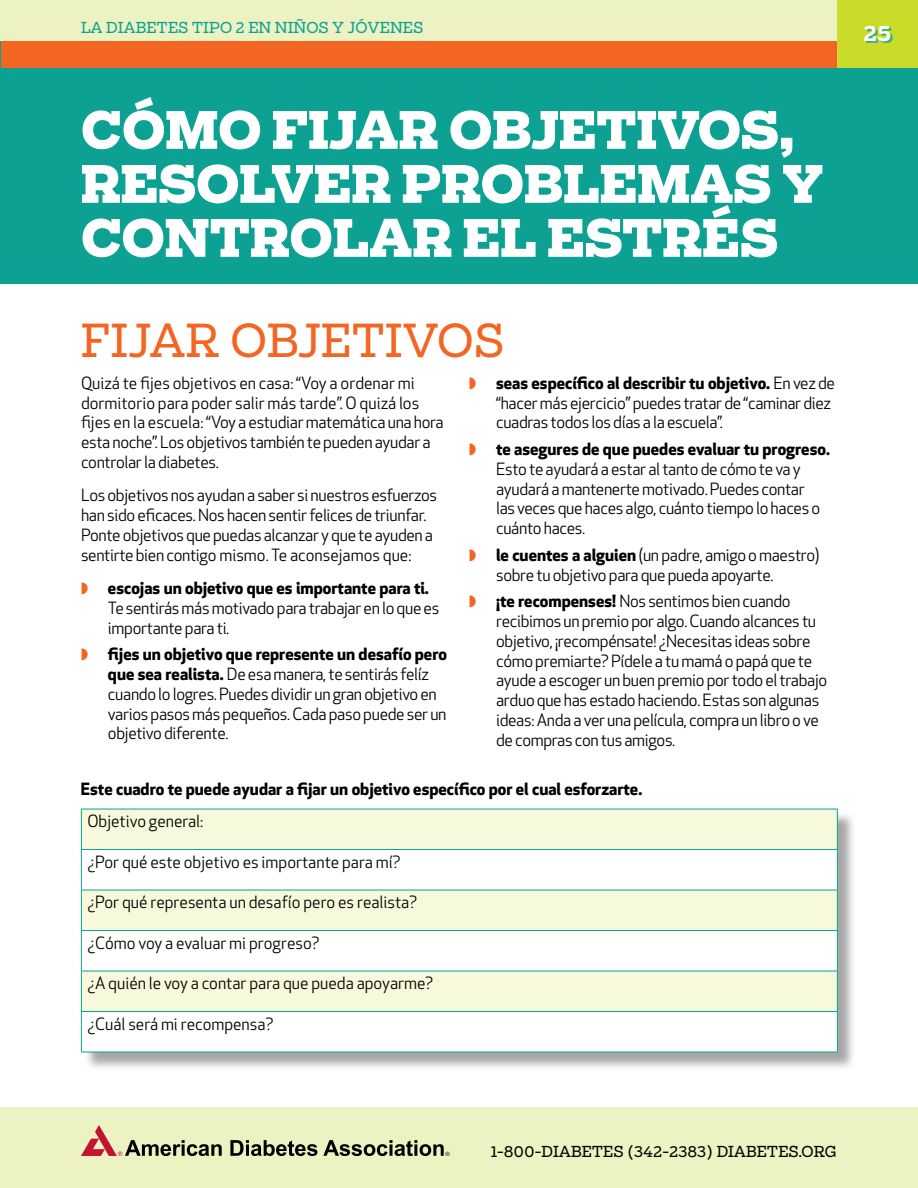
<style>
.page{position:relative;width:918px;height:1188px;background:#fff}
.page>*{position:absolute;margin:0;border:0;box-sizing:border-box;transform-origin:0 0}
.t1{font:800 51px/54px "Boomer Serif";color:#fff}
.t2{font:45px "Boomer Serif";color:#f26522}
.t3{font:700 21px "Boomer Serif";color:#fff}
.t4{font:16.5px/19.8px "Apex New";letter-spacing:-.02em;color:#000}
.t5{font:16.5px "Apex New";color:#000}
.t6{font:700 16.5px "Apex New";color:#000}
.t7{font:15px "Boomer Serif";color:#000}
.t8{font:15px "Boomer Serif";color:#0ca193}
.s1{color:#f26522}
.s2{font-weight:700}
</style>
<div class="page">
<div style="left:0;top:0;width:918px;height:284px;background:#0ca193"></div>
<div style="left:83px;top:811px;width:774px;height:260px;background:#000;opacity:.35"></div>
<div style="left:82px;top:810px;width:755px;height:39px;background:#f7f9dc"></div>
<svg style="left:82px;top:850px;width:755px;height:202px"></svg>
<hr style="left:81px;top:809px;width:757px;height:1px;background:#0ca193">
<hr style="left:81px;top:809px;width:1px;height:40px;background:#0ca193">
<hr style="left:837px;top:809px;width:1px;height:40px;background:#0ca193">
<hr style="left:81px;top:849px;width:757px;height:1px;background:#0ca193">
<hr style="left:81px;top:850px;width:1px;height:40px;background:#0ca193">
<hr style="left:837px;top:850px;width:1px;height:40px;background:#0ca193">
<hr style="left:81px;top:890px;width:757px;height:1px;background:#0ca193">
<hr style="left:81px;top:890px;width:1px;height:40px;background:#0ca193">
<hr style="left:837px;top:890px;width:1px;height:40px;background:#0ca193">
<hr style="left:81px;top:930px;width:757px;height:1px;background:#0ca193">
<hr style="left:81px;top:931px;width:1px;height:40px;background:#0ca193">
<hr style="left:837px;top:931px;width:1px;height:40px;background:#0ca193">
<hr style="left:81px;top:971px;width:757px;height:1px;background:#0ca193">
<hr style="left:81px;top:971px;width:1px;height:40px;background:#0ca193">
<hr style="left:837px;top:971px;width:1px;height:40px;background:#0ca193">
<hr style="left:81px;top:1011px;width:757px;height:1px;background:#0ca193">
<hr style="left:81px;top:1012px;width:1px;height:40px;background:#0ca193">
<hr style="left:837px;top:1012px;width:1px;height:40px;background:#0ca193">
<hr style="left:81px;top:1052px;width:757px;height:1px;background:#0ca193">
<div style="left:1px;top:39px;width:836px;height:29px;background:#f26522"></div>
<div style="left:0;top:0;width:837px;height:40px;background:#edf2c2"></div>
<div style="left:0;top:1107px;width:918px;height:81px;background:#edf2c2"></div>
<div style="left:837px;top:0;width:81px;height:68px;background:#cbdb2a"></div>
<div style="left:866px;top:28px;width:27px;height:15px;background:#0ca193;opacity:.75"></div>
<svg style="left:230px;top:1140px;width:87px;height:16px"></svg>
<svg style="left:81px;top:1125px;width:141px;height:31px"></svg>
<svg style="left:323px;top:1140px;width:127px;height:16px"></svg>
<p class="t8" style="left:81px;top:18px;width:344px">LA DIABETES TIPO 2 EN NIÑOS Y JÓVENES</p>
<p class="t3" style="left:863px;top:20px;width:29px">25</p>
<h1 class="t1" style="left:81px;top:102px;width:744px">CÓMO FIJAR OBJETIVOS,<br>RESOLVER PROBLEMAS Y<br>CONTROLAR EL ESTRÉS</h1>
<h2 class="t2" style="left:81px;top:313px;width:425px">FIJAR OBJETIVOS</h2>
<p class="t4" style="left:496px;top:373px;width:340px;text-indent:-27px"><span class="s1">◗◗</span> <span class="s2">seas específico al describir tu objetivo.</span> En vez de “hacer más ejercicio” puedes tratar de “caminar diez cuadras todos los días a la escuela”.</p>
<p class="t4" style="left:496px;top:439px;width:335px;text-indent:-27px"><span class="s1">◗◗</span> <span class="s2">te asegures de que puedes evaluar tu progreso.<br></span>Esto te ayudará a estar al tanto de cómo te va y ayudará a mantenerte motivado. Puedes contar<br>las veces que haces algo, cuánto tiempo lo haces o cuánto haces.</p>
<p class="t4" style="left:496px;top:545px;width:325px;text-indent:-27px"><span class="s1">◗◗</span> <span class="s2">le cuentes a alguien</span> (un padre, amigo o maestro) sobre tu objetivo para que pueda apoyarte.</p>
<p class="t4" style="left:496px;top:591px;width:333px;text-indent:-27px"><span class="s1">◗◗</span> <span class="s2">¡te recompenses!</span> Nos sentimos bien cuando recibimos un premio por algo. Cuando alcances tu objetivo, ¡recompénsate! ¿Necesitas ideas sobre cómo premiarte? Pídele a tu mamá o papá que te ayude a escoger un buen premio por todo el trabajo arduo que has estado haciendo. Estas son algunas ideas: Anda a ver una película, compra un libro o ve de compras con tus amigos.</p>
<p class="t6" style="left:81px;top:777px;width:563px">Este cuadro te puede ayudar a fijar un objetivo específico por el cual esforzarte.</p>
<p class="t4" style="left:81px;top:373px;width:364px">Quizá te fijes objetivos en casa: “Voy a ordenar mi dormitorio para poder salir más tarde”. O quizá los fijes en la escuela: “Voy a estudiar matemática una hora esta noche”. Los objetivos también te pueden ayudar a controlar la diabetes.</p>
<p class="t4" style="left:81px;top:485px;width:358px">Los objetivos nos ayudan a saber si nuestros esfuerzos han sido eficaces. Nos hacen sentir felices de triunfar.<br>Ponte objetivos que puedas alcanzar y que te ayuden a sentirte bien contigo mismo. Te aconsejamos que:</p>
<p class="t4" style="left:108px;top:578px;width:333px;text-indent:-27px"><span class="s1">◗◗</span> <span class="s2">escojas un objetivo que es importante para ti.<br></span>Te sentirás más motivado para trabajar en lo que es importante para ti.</p>
<p class="t4" style="left:108px;top:644px;width:341px;text-indent:-27px"><span class="s1">◗◗</span> <span class="s2">fijes un objetivo que represente un desafío pero que sea realista.</span> De esa manera, te sentirás felíz cuando lo logres. Puedes dividir un gran objetivo en varios pasos más pequeños. Cada paso puede ser un objetivo diferente.</p>
<p class="t5" style="left:87px;top:811px;width:117px">Objetivo general:</p>
<p class="t5" style="left:87px;top:851px;width:315px">¿Por qué este objetivo es importante para mí?</p>
<p class="t5" style="left:87px;top:892px;width:331px">¿Por qué representa un desafío pero es realista?</p>
<p class="t5" style="left:87px;top:933px;width:234px">¿Cómo voy a evaluar mi progreso?</p>
<p class="t5" style="left:87px;top:973px;width:347px">¿A quién le voy a contar para que pueda apoyarme?</p>
<p class="t5" style="left:87px;top:1014px;width:188px">¿Cuál será mi recompensa?</p>
<p class="t7" style="left:491px;top:1143px;width:238px">1-800-DIABETES (342-2383) DIABETES</p>
<p class="t7" style="left:798px;top:1143px;width:40px">.ORG</p>
</div>
